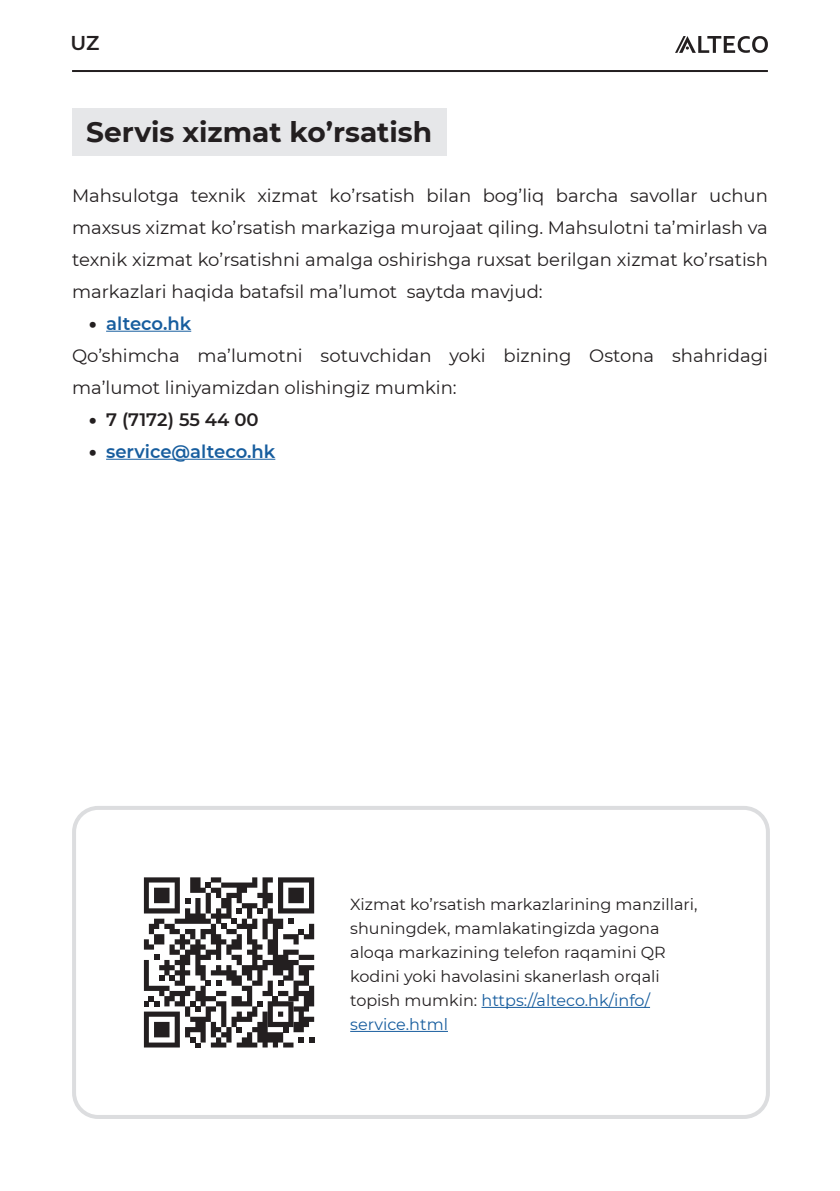
<style>
.page{position:relative;width:840px;height:1191px;background:#fff}
.page>*{position:absolute;margin:0;border:0;box-sizing:border-box;transform-origin:0 0}
.t1{font:700 28px "Montserrat";color:#231f20}
.t2{font:600 20px "Montserrat";color:#231f20}
.t3{font:18px/32px "Montserrat";color:#231f20;text-align:justify}
.t4{font:600 18px "Montserrat";color:#175d9e}
.t5{font:600 18px "Montserrat";color:#231f20}
.t6{font:16px/24px "Montserrat";color:#231f20}
.s1{font-weight:900}
.s2{font-weight:600;color:#175d9e}
.s3{font-weight:900;color:#231f20}
.s4{color:#175d9e}
</style>
<div class="page">
<hr style="left:72px;top:70px;width:695px;height:2px;background:#231f20">
<svg style="left:675px;top:36px;width:92px;height:17px"></svg>
<div style="left:72px;top:108px;width:374px;height:48px;background:#e6e7e9"></div>
<div style="left:72px;top:806px;width:697px;height:313px;border:4px solid #dcdddf;border-radius:24px"></div>
<hr style="left:481px;top:1007px;width:168px;height:1px;background:#175d9e">
<hr style="left:350px;top:1031px;width:97px;height:1px;background:#175d9e">
<svg style="left:144px;top:877px;width:170px;height:170px"></svg>
<hr style="left:106px;top:331px;width:85px;height:1px;background:#175d9e">
<hr style="left:106px;top:459px;width:169px;height:1px;background:#175d9e">
<p class="t2" style="left:70px;top:29px;width:31px">UZ</p>
<h1 class="t1" style="left:86px;top:112px;width:347px">Servis xizmat ko’rsatish</h1>
<p class="t3" style="left:72px;top:179px;width:697px">Mahsulotga texnik xizmat ko’rsatish bilan bog’liq barcha savollar uchun maxsus xizmat ko’rsatish markaziga murojaat qiling. Mahsulotni ta’mirlash va texnik xizmat ko’rsatishni amalga oshirishga ruxsat berilgan xizmat ko’rsatish markazlari haqida batafsil ma’lumot saytda mavjud:</p>
<p class="t3" style="left:72px;top:307px;width:697px;text-align:left;text-indent:17px"><span class="s1">•</span> <span class="s2">alteco.hk<br></span>Qo’shimcha ma’lumotni sotuvchidan yoki bizning Ostona shahridagi ma’lumot liniyamizdan olishingiz mumkin:</p>
<p class="t5" style="left:89px;top:407px;width:171px"><span class="s1">•</span> 7 (7172) 55 44 00</p>
<p class="t4" style="left:89px;top:439px;width:188px"><span class="s3">•</span> service@alteco.hk</p>
<p class="t6" style="left:350px;top:892px;width:348px">Xizmat ko’rsatish markazlarining manzillari, shuningdek, mamlakatingizda yagona aloqa markazining telefon raqamini QR kodini yoki havolasini skanerlash orqali topish mumkin: <span class="s4">https://alteco.hk/info/ service.html</span></p>
</div>
